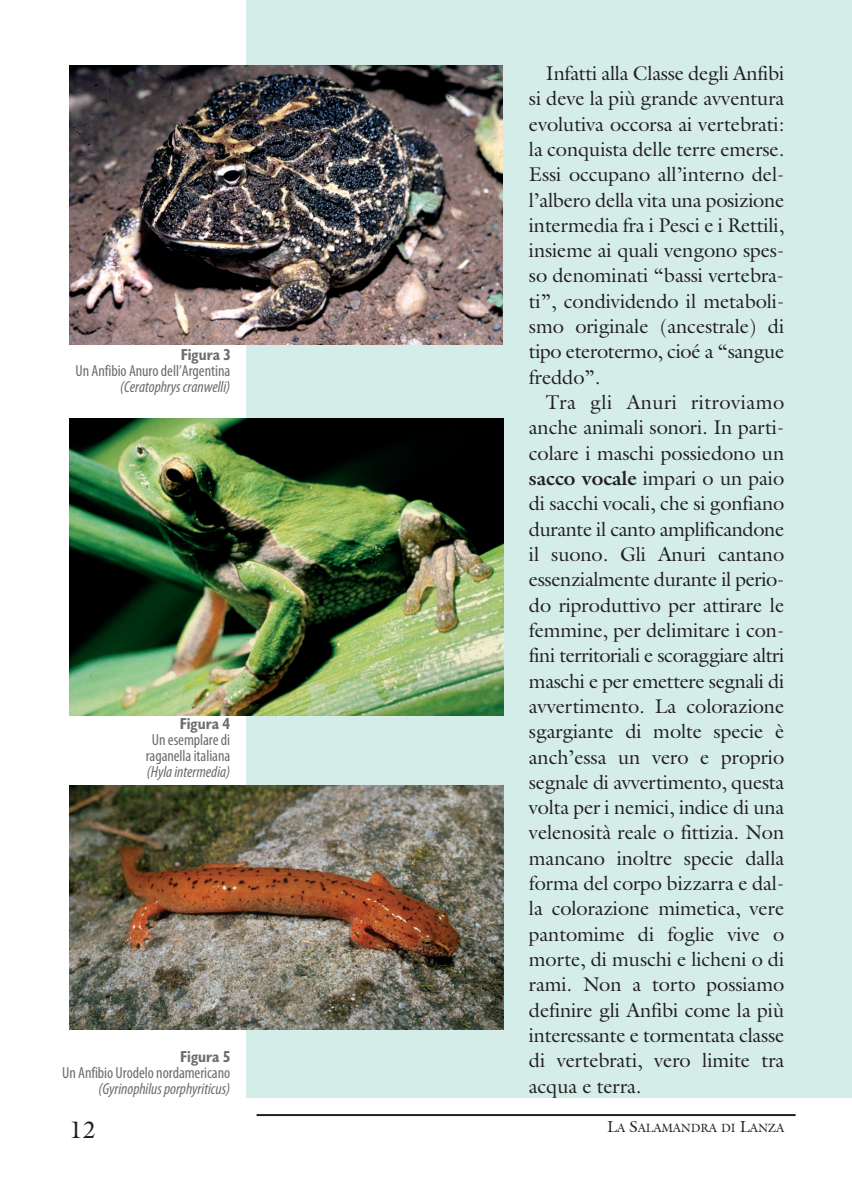
<style>
.page{position:relative;width:852px;height:1189px;background:#fff}
.page>*{position:absolute;margin:0;border:0;box-sizing:border-box;transform-origin:0 0}
.t1{font:24px "Galliard";color:#231f20}
.t2{font:20px "Galliard";letter-spacing:-.005em;color:#231f20}
.t3{font:20px "Galliard";letter-spacing:.02em;color:#231f20}
.t4{font:condensed 16px/16px "Myriad Pro";letter-spacing:-.005em;color:#6c6d70;text-align:right}
.t5{font:12px "Galliard";letter-spacing:-.01em;color:#231f20}
.s1{font-family:"Humanist 521 BT";font-weight:700}
.s2{font-style:italic}
.s3{font-weight:700}
.s4{font-size:16px}
</style>
<div class="page">
<img style="left:69px;top:0;width:782px;height:1117px">
<p class="t4" style="left:75px;top:348px;width:156px"><span class="s1">Figura 3<br></span>Un Anfibio Anuro dell’Argentina <span class="s2">(Ceratophrys cranwelli)</span></p>
<p class="t4" style="left:146px;top:717px;width:86px"><span class="s1">Figura 4<br></span>Un esemplare di raganella italiana <span class="s2">(Hyla intermedia)</span></p>
<p class="t4" style="left:62px;top:1049px;width:170px"><span class="s1">Figura 5<br></span>Un Anfibio Urodelo nordamericano <span class="s2">(Gyrinophilus porphyriticus)</span></p>
<p class="t2" style="left:546px;top:65px;width:240px">Infatti alla Classe degli Anfibi</p>
<p class="t2" style="left:529px;top:91px;width:257px">si deve la più grande avventura</p>
<p class="t2" style="left:529px;top:116px;width:257px">evolutiva occorsa ai vertebrati:</p>
<p class="t2" style="left:529px;top:141px;width:257px">la conquista delle terre emerse.</p>
<p class="t2" style="left:529px;top:167px;width:257px">Essi occupano all’interno del-</p>
<p class="t2" style="left:529px;top:192px;width:257px">l’albero della vita una posizione</p>
<p class="t2" style="left:529px;top:217px;width:257px">intermedia fra i Pesci e i Rettili,</p>
<p class="t2" style="left:529px;top:243px;width:257px">insieme ai quali vengono spes-</p>
<p class="t2" style="left:529px;top:268px;width:256px">so denominati “bassi vertebra-</p>
<p class="t2" style="left:529px;top:293px;width:257px">ti”, condividendo il metaboli-</p>
<p class="t2" style="left:529px;top:318px;width:257px">smo originale (ancestrale) di</p>
<p class="t2" style="left:529px;top:344px;width:257px">tipo eterotermo, cioé a “sangue</p>
<p class="t2" style="left:529px;top:369px;width:73px">freddo”.</p>
<p class="t3" style="left:546px;top:394px;width:240px">Tra gli Anuri ritroviamo</p>
<p class="t2" style="left:529px;top:420px;width:257px">anche animali sonori. In parti-</p>
<p class="t2" style="left:529px;top:445px;width:257px">colare i maschi possiedono un</p>
<p class="t2" style="left:529px;top:470px;width:257px"><span class="s3">sacco vocale</span> impari o un paio</p>
<p class="t2" style="left:529px;top:496px;width:257px">di sacchi vocali, che si gonfiano</p>
<p class="t2" style="left:529px;top:521px;width:257px">durante il canto amplificandone</p>
<p class="t2" style="left:529px;top:546px;width:257px">il suono. Gli Anuri cantano</p>
<p class="t2" style="left:529px;top:571px;width:257px">essenzialmente durante il perio-</p>
<p class="t2" style="left:529px;top:597px;width:257px">do riproduttivo per attirare le</p>
<p class="t2" style="left:529px;top:622px;width:257px">femmine, per delimitare i con-</p>
<p class="t2" style="left:529px;top:647px;width:257px">fini territoriali e scoraggiare altri</p>
<p class="t2" style="left:529px;top:673px;width:257px">maschi e per emettere segnali di</p>
<p class="t2" style="left:529px;top:698px;width:257px">avvertimento. La colorazione</p>
<p class="t2" style="left:529px;top:723px;width:257px">sgargiante di molte specie è</p>
<p class="t2" style="left:529px;top:749px;width:257px">anch’essa un vero e proprio</p>
<p class="t2" style="left:529px;top:774px;width:257px">segnale di avvertimento, questa</p>
<p class="t2" style="left:529px;top:799px;width:257px">volta per i nemici, indice di una</p>
<p class="t2" style="left:529px;top:824px;width:257px">velenosità reale o fittizia. Non</p>
<p class="t2" style="left:529px;top:850px;width:257px">mancano inoltre specie dalla</p>
<p class="t2" style="left:529px;top:875px;width:257px">forma del corpo bizzarra e dal-</p>
<p class="t2" style="left:529px;top:900px;width:257px">la colorazione mimetica, vere</p>
<p class="t2" style="left:529px;top:926px;width:257px">pantomime di foglie vive o</p>
<p class="t2" style="left:529px;top:951px;width:257px">morte, di muschi e licheni o di</p>
<p class="t2" style="left:529px;top:976px;width:257px">rami. Non a torto possiamo</p>
<p class="t2" style="left:529px;top:1002px;width:257px">definire gli Anfibi come la più</p>
<p class="t2" style="left:529px;top:1027px;width:257px">interessante e tormentata classe</p>
<p class="t2" style="left:529px;top:1052px;width:257px">di vertebrati, vero limite tra</p>
<p class="t2" style="left:529px;top:1077px;width:114px">acqua e terra.</p>
<p class="t1" style="left:69px;top:1120px;width:28px">12</p>
<p class="t5" style="left:607px;top:1123px;width:179px"><span class="s4">L</span>A <span class="s4">S</span>ALAMANDRA DI <span class="s4">L</span>ANZA</p>
</div>
